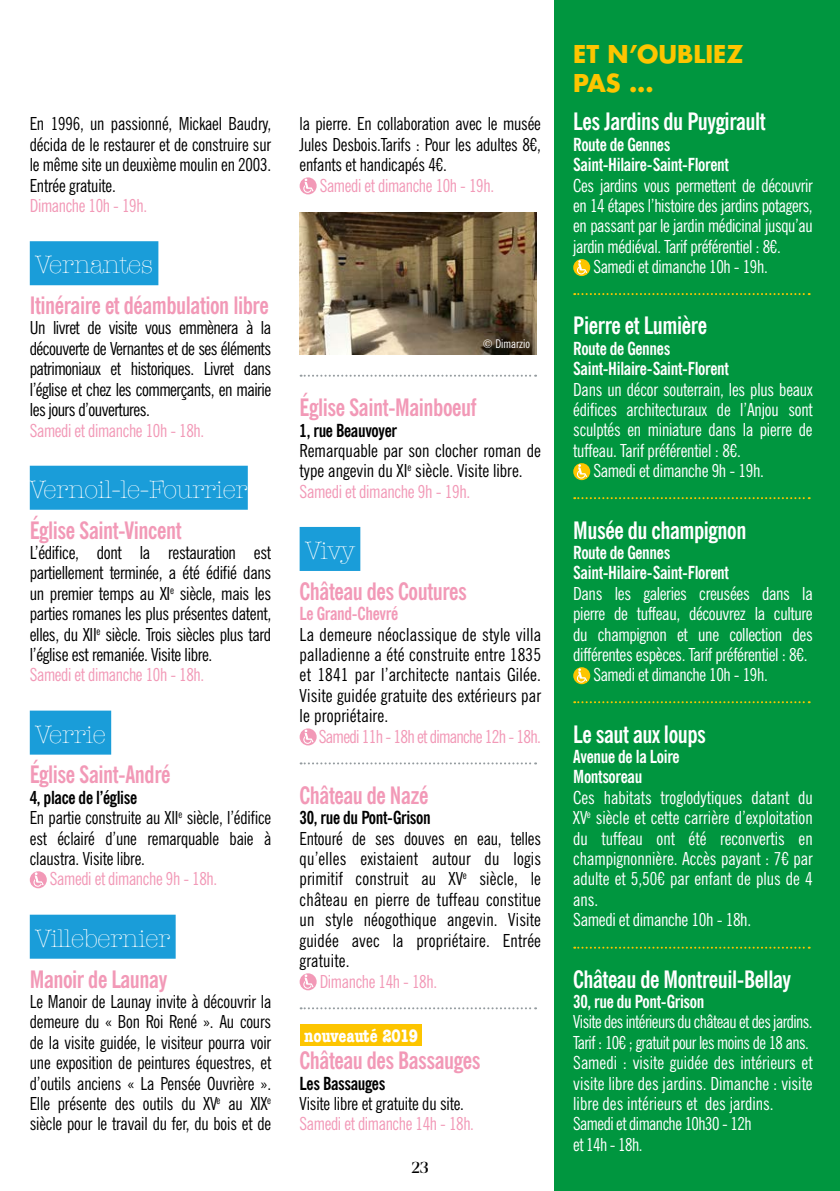
<style>
.page{position:relative;width:840px;height:1191px;background:#fff}
.page>*{position:absolute;margin:0;border:0;box-sizing:border-box;transform-origin:0 0}
.t1{font:300 26px "American Typewriter";letter-spacing:-.02em;color:#fff;scale:.96 1}
.t2{font:700 condensed 24px "News Gothic BT";letter-spacing:-.02em;color:#f299b7;scale:.95 1}
.t3{font:700 condensed 24px "News Gothic BT";letter-spacing:-.02em;color:#fff;scale:.95 1}
.t4{font:700 24px/28.8px "Futura LT Pro";color:#fdc500}
.t5{font:700 condensed 18.6px "American Typewriter";color:#fff}
.t6{font:condensed 18px/20.4px "News Gothic BT";letter-spacing:-.01em;color:#000;text-align:justify}
.t7{font:condensed 18px/20.4px "News Gothic BT";letter-spacing:-.02em;color:#fff}
.t8{font:condensed 18px/20.4px "News Gothic BT";color:#fff}
.t9{font:700 condensed 18px/20.4px "News Gothic BT";letter-spacing:-.02em;color:#fff;scale:.96 1}
.t10{font:condensed 18px "News Gothic BT";letter-spacing:-.02em;color:#f299b7}
.t11{font:700 condensed 18px "News Gothic BT";letter-spacing:-.02em;color:#000;scale:.96 1}
.t12{font:condensed 18px "News Gothic BT";letter-spacing:-.04em;color:#f299b7}
.t13{font:700 condensed 18px "News Gothic BT";letter-spacing:-.02em;color:#f299b7;scale:.96 1}
.t14{font:300 16px "MADE Coachella";color:#000}
.t15{font:condensed 12px "News Gothic BT";color:#fff}
.s1{font-weight:700}
.s2{color:#f299b7}
</style>
<div class="page">
<div style="left:554px;top:0;width:285px;height:1191px;background:#00963f"></div>
<div style="left:30px;top:241px;width:128px;height:44px;background:#1a9dd9"></div>
<div style="left:30px;top:466px;width:218px;height:44px;background:#1a9dd9"></div>
<div style="left:30px;top:710px;width:81px;height:44px;background:#1a9dd9"></div>
<div style="left:30px;top:914px;width:145px;height:44px;background:#1a9dd9"></div>
<svg style="left:30px;top:871px;width:17px;height:17px"></svg>
<svg style="left:33px;top:872px;width:11px;height:14px"></svg>
<div style="left:299px;top:527px;width:61px;height:44px;background:#1a9dd9"></div>
<svg style="left:299px;top:177px;width:17px;height:17px"></svg>
<svg style="left:303px;top:178px;width:10px;height:15px"></svg>
<img style="left:299px;top:212px;width:237px;height:143px">
<svg style="left:300px;top:375px;width:236px;height:2px"></svg>
<svg style="left:299px;top:728px;width:17px;height:17px"></svg>
<svg style="left:303px;top:729px;width:10px;height:15px"></svg>
<svg style="left:300px;top:762px;width:236px;height:2px"></svg>
<svg style="left:299px;top:973px;width:17px;height:17px"></svg>
<svg style="left:303px;top:974px;width:10px;height:14px"></svg>
<svg style="left:300px;top:1007px;width:236px;height:2px"></svg>
<div style="left:299px;top:1025px;width:122px;height:21px;background:#fdc500"></div>
<svg style="left:573px;top:259px;width:17px;height:17px"></svg>
<svg style="left:576px;top:260px;width:10px;height:14px"></svg>
<svg style="left:574px;top:293px;width:235px;height:2px"></svg>
<svg style="left:573px;top:463px;width:17px;height:17px"></svg>
<svg style="left:576px;top:464px;width:10px;height:14px"></svg>
<svg style="left:574px;top:497px;width:235px;height:2px"></svg>
<svg style="left:573px;top:667px;width:17px;height:17px"></svg>
<svg style="left:576px;top:668px;width:10px;height:14px"></svg>
<svg style="left:574px;top:701px;width:235px;height:2px"></svg>
<svg style="left:574px;top:946px;width:235px;height:2px"></svg>
<p class="t6" style="left:30px;top:114px;width:243px">En 1996, un passionné, Mickael Baudry, décida de le restaurer et de construire sur le même site un deuxième moulin en 2003.<br>Entrée gratuite.</p>
<p class="t10" style="left:30px;top:195px;width:119px">Dimanche 10h - 19h.</p>
<h1 class="t1" style="left:36px;top:246px;width:124px">Vernantes</h1>
<h2 class="t2" style="left:30px;top:291px;width:253px">Itinéraire et déambulation libre</h2>
<p class="t6" style="left:30px;top:318px;width:243px">Un livret de visite vous emmènera à la découverte de Vernantes et de ses éléments patrimoniaux et historiques. Livret dans l’église et chez les commerçants, en mairie les jours d’ouvertures.</p>
<p class="t10" style="left:30px;top:419px;width:176px">Samedi et dimanche 10h - 18h.</p>
<h1 class="t1" style="left:30px;top:470px;width:228px">Vernoil-le-Fourrier</h1>
<h2 class="t2" style="left:30px;top:515px;width:161px">Église Saint-Vincent</h2>
<p class="t6" style="left:30px;top:542px;width:243px">L’édifice, dont la restauration est partiellement terminée, a été édifié dans un premier temps au XI<sup>e</sup> siècle, mais les parties romanes les plus présentes datent, elles, du XII<sup>e</sup> siècle. Trois siècles plus tard l’église est remaniée. Visite libre.</p>
<p class="t10" style="left:30px;top:664px;width:176px">Samedi et dimanche 10h - 18h.</p>
<h1 class="t1" style="left:36px;top:715px;width:75px">Verrie</h1>
<h2 class="t2" style="left:30px;top:760px;width:150px">Église Saint-André</h2>
<p class="t6" style="left:30px;top:787px;width:243px;text-align:left"><span class="s1">4, place de l’église<br></span>En partie construite au XII<sup>e</sup> siècle, l’édifice est éclairé d’une remarquable baie à claustra. Visite libre.</p>
<p class="t10" style="left:50px;top:868px;width:169px">Samedi et dimanche 9h - 18h.</p>
<h1 class="t1" style="left:36px;top:919px;width:142px">Villebernier</h1>
<h2 class="t2" style="left:30px;top:964px;width:146px">Manoir de Launay</h2>
<p class="t6" style="left:30px;top:991px;width:243px">Le Manoir de Launay invite à découvrir la demeure du « Bon Roi René ». Au cours de la visite guidée, le visiteur pourra voir une exposition de peintures équestres, et d’outils anciens « La Pensée Ouvrière ».<br>Elle présente des outils du XV<sup>e</sup> au XIX<sup>e </sup>siècle pour le travail du fer, du bois et de</p>
<p class="t6" style="left:299px;top:114px;width:243px">la pierre. En collaboration avec le musée Jules Desbois.Tarifs : Pour les adultes 8€, enfants et handicapés 4€.</p>
<p class="t10" style="left:319px;top:174px;width:176px">Samedi et dimanche 10h - 19h.</p>
<p class="t15" style="left:482px;top:337px;width:49px">© Dimarzio</p>
<h2 class="t2" style="left:299px;top:393px;width:187px">Église Saint-Mainboeuf</h2>
<p class="t11" style="left:299px;top:419px;width:103px">1, rue Beauvoyer</p>
<p class="t6" style="left:299px;top:440px;width:243px;text-align:left">Remarquable par son clocher roman de type angevin du XI<sup>e</sup> siècle. Visite libre.<br><span class="s2">Samedi et dimanche 9h - 19h.</span></p>
<h1 class="t1" style="left:305px;top:531px;width:53px">Vivy</h1>
<h2 class="t2" style="left:299px;top:576px;width:177px">Château des Coutures</h2>
<p class="t13" style="left:299px;top:602px;width:104px">Le Grand-Chevré</p>
<p class="t6" style="left:299px;top:624px;width:243px">La demeure néoclassique de style villa palladienne a été construite entre 1835 et 1841 par l’architecte nantais Gilée.<br>Visite guidée gratuite des extérieurs par le propriétaire.</p>
<p class="t12" style="left:319px;top:725px;width:223px">Samedi 11h - 18h et dimanche 12h - 18h.</p>
<h2 class="t2" style="left:299px;top:780px;width:137px">Château de Nazé</h2>
<p class="t11" style="left:299px;top:806px;width:138px">30, rue du Pont-Grison</p>
<p class="t6" style="left:299px;top:828px;width:243px">Entouré de ses douves en eau, telles qu’elles existaient autour du logis primitif construit au XV<sup>e</sup> siècle, le château en pierre de tuffeau constitue un style néogothique angevin. Visite guidée avec la propriétaire. Entrée gratuite.</p>
<p class="t10" style="left:319px;top:970px;width:119px">Dimanche 14h - 18h.</p>
<p class="t5" style="left:304px;top:1020px;width:115px">nouveauté 2019</p>
<h2 class="t2" style="left:299px;top:1045px;width:192px">Château des Bassauges</h2>
<p class="t11" style="left:299px;top:1072px;width:91px">Les Bassauges</p>
<p class="t6" style="left:299px;top:1093px;width:166px">Visite libre et gratuite du site.</p>
<p class="t10" style="left:299px;top:1113px;width:176px">Samedi et dimanche 14h - 18h.</p>
<p class="t14" style="left:411px;top:1158px;width:19px">23</p>
<h2 class="t4" style="left:573px;top:39px;width:172px">ET N’OUBLIEZ<br>PAS ...</h2>
<h2 class="t3" style="left:573px;top:107px;width:204px">Les Jardins du Puygirault</h2>
<p class="t9" style="left:573px;top:134px;width:163px">Route de Gennes<br>Saint-Hilaire-Saint-Florent</p>
<p class="t7" style="left:573px;top:175px;width:241px">Ces jardins vous permettent de découvrir</p>
<p class="t7" style="left:573px;top:195px;width:241px">en 14 étapes l’histoire des jardins potagers,</p>
<p class="t7" style="left:573px;top:216px;width:241px">en passant par le jardin médicinal jusqu’au</p>
<p class="t7" style="left:573px;top:236px;width:209px">jardin médiéval. Tarif préférentiel : 8€.</p>
<p class="t7" style="left:593px;top:256px;width:176px">Samedi et dimanche 10h - 19h.</p>
<h2 class="t3" style="left:573px;top:311px;width:142px">Pierre et Lumière</h2>
<p class="t9" style="left:573px;top:338px;width:163px">Route de Gennes<br>Saint-Hilaire-Saint-Florent</p>
<p class="t7" style="left:573px;top:379px;width:241px">Dans un décor souterrain, les plus beaux</p>
<p class="t7" style="left:573px;top:399px;width:241px">édifices architecturaux de l’Anjou sont</p>
<p class="t7" style="left:573px;top:420px;width:241px">sculptés en miniature dans la pierre de</p>
<p class="t7" style="left:573px;top:440px;width:169px">tuffeau. Tarif préférentiel : 8€.</p>
<p class="t7" style="left:593px;top:460px;width:172px">Samedi et dimanche 9h - 19h.</p>
<h2 class="t3" style="left:573px;top:515px;width:184px">Musée du champignon</h2>
<p class="t9" style="left:573px;top:542px;width:163px">Route de Gennes<br>Saint-Hilaire-Saint-Florent</p>
<p class="t7" style="left:573px;top:583px;width:241px">Dans les galeries creusées dans la</p>
<p class="t7" style="left:573px;top:603px;width:241px">pierre de tuffeau, découvrez la culture</p>
<p class="t7" style="left:573px;top:624px;width:241px">du champignon et une collection des</p>
<p class="t7" style="left:573px;top:644px;width:236px">différentes espèces. Tarif préférentiel : 8€.</p>
<p class="t7" style="left:593px;top:664px;width:176px">Samedi et dimanche 10h - 19h.</p>
<h2 class="t3" style="left:573px;top:719px;width:141px">Le saut aux loups</h2>
<p class="t9" style="left:573px;top:746px;width:112px">Avenue de la Loire<br>Montsoreau</p>
<p class="t8" style="left:573px;top:787px;width:241px">Ces habitats troglodytiques datant du<br>XV<sup>e</sup> siècle et cette carrière d’exploitation du tuffeau ont été reconvertis en champignonnière. Accès payant : 7€ par adulte et 5,50€ par enfant de plus de 4 ans.<br>Samedi et dimanche 10h - 18h.</p>
<h2 class="t3" style="left:573px;top:964px;width:231px">Château de Montreuil-Bellay</h2>
<p class="t9" style="left:573px;top:991px;width:138px">30, rue du Pont-Grison</p>
<p class="t7" style="left:573px;top:1011px;width:241px">Visite des intérieurs du château et des jardins.<br>Tarif : 10€ ; gratuit pour les moins de 18 ans.<br>Samedi : visite guidée des intérieurs et visite libre des jardins. Dimanche : visite libre des intérieurs et des jardins.<br>Samedi et dimanche 10h30 - 12h<br>et 14h - 18h.</p>
</div>
